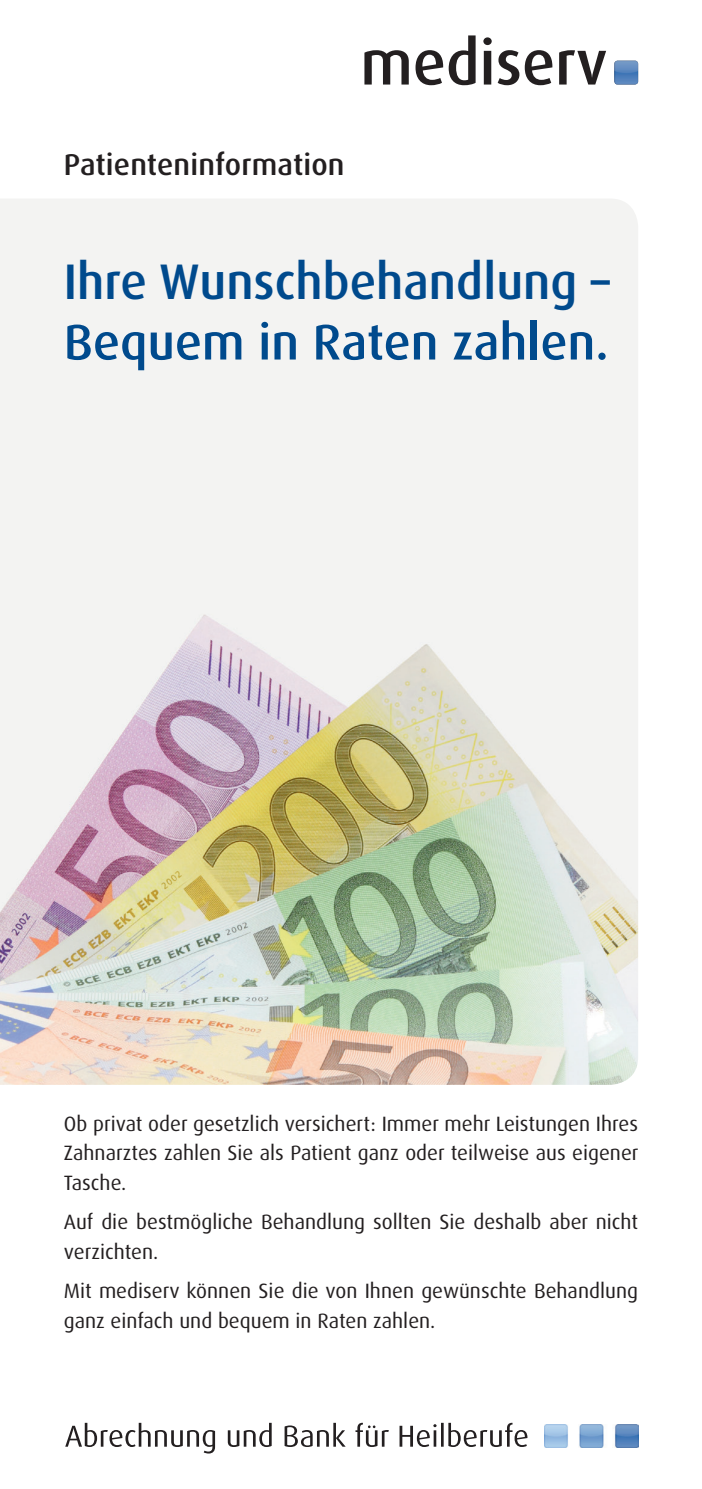
<style>
.page{position:relative;width:702px;height:1489px;background:#fff}
.page>*{position:absolute;margin:0;border:0;box-sizing:border-box;transform-origin:0 0}
.t1{font:500 50px/60px "Dax OT";color:#004a8d}
.t2{font:500 30px "Dax OT";letter-spacing:.005em;color:#231f20}
.t3{font:20.75px/29.5px "Dax OT";color:#231f20}
</style>
<div class="page">
<img style="left:0;top:199px;width:638px;height:885px">
<img style="left:544px;top:1424px;width:94px;height:23px">
<svg style="left:65px;top:1422px;width:462px;height:31px"></svg>
<svg style="left:364px;top:35px;width:242px;height:50px"></svg>
<img style="left:614px;top:61px;width:24px;height:24px">
<h2 class="t2" style="left:64px;top:146px;width:282px">Patienteninformation</h2>
<h1 class="t1" style="left:64px;top:253px;width:547px">Ihre Wunschbehandlung –<br>Bequem in Raten zahlen.</h1>
<p class="t3" style="left:64px;top:1108px;width:576px;text-align:justify">Ob privat oder gesetzlich versichert: Immer mehr Leistungen Ihres Zahnarztes zahlen Sie als Patient ganz oder teilweise aus eigener Tasche.</p>
<p class="t3" style="left:64px;top:1207px;width:576px">Auf die bestmögliche Behandlung sollten Sie deshalb aber nicht verzichten.</p>
<p class="t3" style="left:64px;top:1276px;width:575px">Mit mediserv können Sie die von Ihnen gewünschte Behandlung ganz einfach und bequem in Raten zahlen.</p>
</div>
